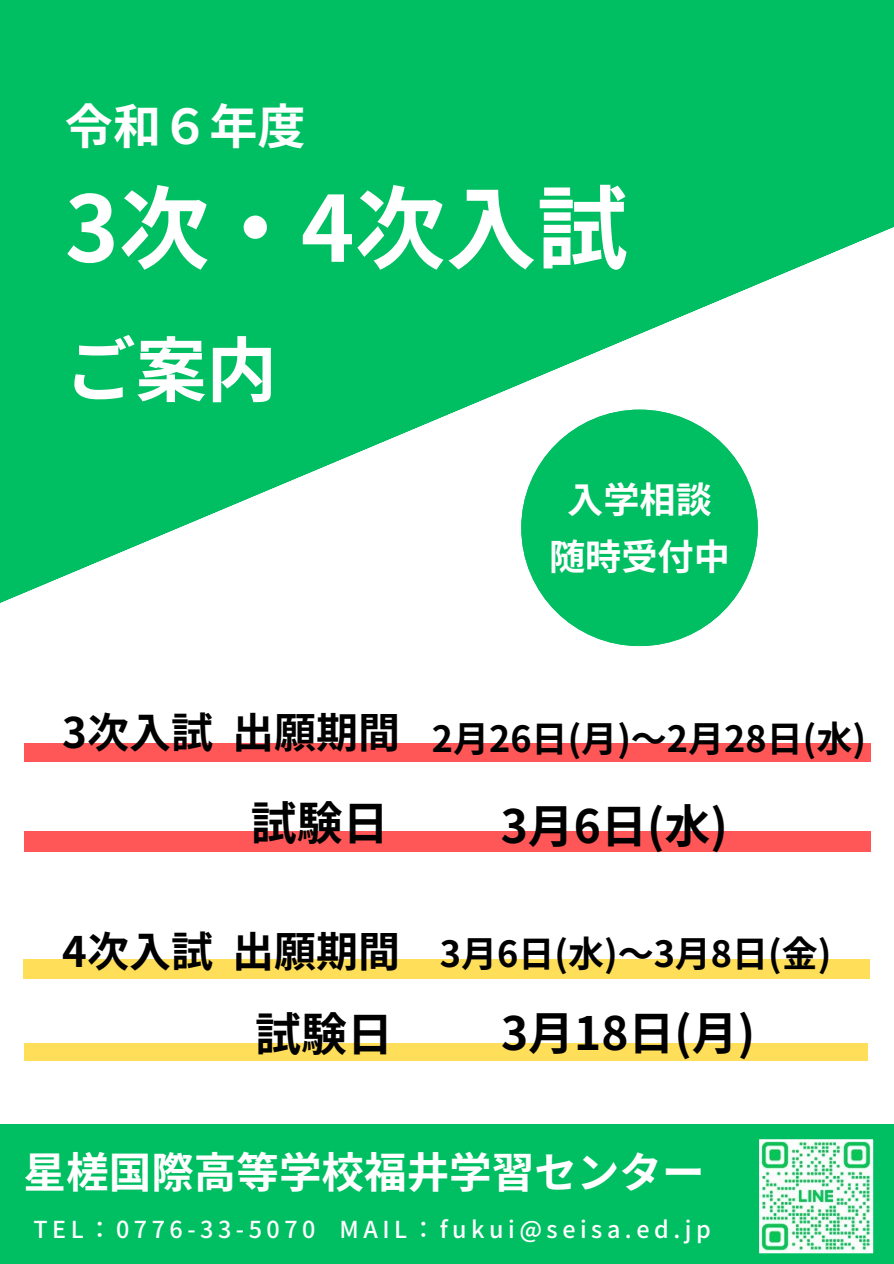
<style>
.page{position:relative;width:894px;height:1264px;background:#fff}
.page>*{position:absolute;margin:0;border:0;box-sizing:border-box;transform-origin:0 0}
.t1{font:700 91.05px "Noto Sans JP";color:#fff}
.t2{font:700 70.65px "Noto Sans JP";color:#fff}
.t3{font:700 48.15px "Noto Sans JP";color:#fff}
.t4{font:700 45.9px "Noto Sans JP";color:#000}
.t5{font:700 42.45px "Noto Sans JP";color:#fff}
.t6{font:700 42px "Noto Sans JP";color:#000}
.t7{font:700 36.15px/56.2px "Noto Sans JP";color:#fff;text-align:center}
.t8{font:700 36px "Noto Sans JP";color:#000}
.t9{font:500 23.25px "Noto Sans JP";letter-spacing:.195em;color:#fff}
</style>
<div class="page">
<div style="left:0;top:1124px;width:893px;height:139px;background:#00bf63"></div>
<div style="left:24px;top:1043px;width:843px;height:17px;background:#ffde59"></div>
<div style="left:24px;top:743px;width:846px;height:18px;background:#ff5757"></div>
<div style="left:24px;top:830px;width:846px;height:21px;background:#ff5757"></div>
<div style="left:24px;top:958px;width:845px;height:20px;background:#ffde59"></div>
<svg style="left:759px;top:1139px;width:115px;height:115px;background:#b1e8c9"></svg>
<svg style="left:0;top:0;width:893px;height:603px;fill:#00bf63"></svg>
<svg style="left:521px;top:409px;width:236px;height:237px"></svg>
<h1 class="t3" style="left:65px;top:88px;width:242px">令和６年度</h1>
<h2 class="t1" style="left:65px;top:156px;width:564px">3次・4次入試</h2>
<h5 class="t2" style="left:65px;top:314px;width:213px">ご案内</h5>
<p class="t7" style="left:549px;top:470px;width:182px">入学相談随時受付中</p>
<h3 class="t6" style="left:62px;top:699px;width:339px">3次入試出願期間</h3>
<h4 class="t8" style="left:432px;top:710px;width:435px">2月 26日 (月 )～2月 28日 (水)</h4>
<h5 class="t4" style="left:251px;top:786px;width:125px">試験日</h5>
<h3 class="t4" style="left:500px;top:789px;width:228px">3月 6日 (水)</h3>
<h3 class="t6" style="left:62px;top:918px;width:339px">4次入試出願期間</h3>
<p class="t8" style="left:440px;top:925px;width:393px">3月 6日 (水)～3月 8日 (金)</p>
<h4 class="t4" style="left:255px;top:997px;width:125px">試験日</h4>
<h3 class="t4" style="left:501px;top:996px;width:255px">3月 18日 (月)</h3>
<h4 class="t5" style="left:24px;top:1138px;width:682px">星槎国際高等学校福井学習センター</h4>
<h5 class="t9" style="left:33px;top:1210px;width:678px">TEL：0776-33-5070 MAIL：fukui@seisa.ed.jp</h5>
</div>
